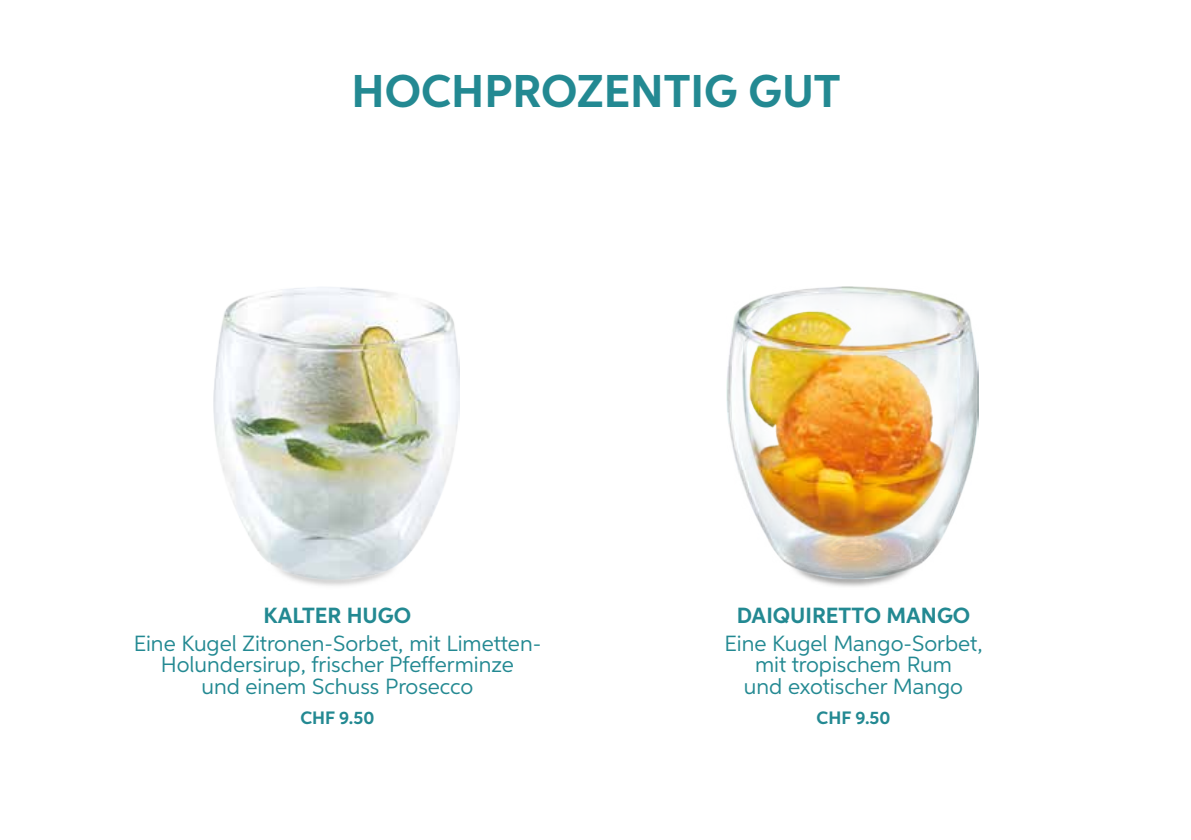
<style>
.page{position:relative;width:1191px;height:840px;background:#fff}
.page>*{position:absolute;margin:0;border:0;box-sizing:border-box;transform-origin:0 0}
.t1{font:700 46px "Aspira";color:#238992}
.t2{font:22px/21.6px "Aspira";color:#238992;text-align:center}
.t3{font:700 22px "Aspira";color:#238992}
.t4{font:700 18px "Aspira";color:#238992}
</style>
<div class="page">
<img style="left:213px;top:287px;width:246px;height:292px">
<img style="left:726px;top:286px;width:252px;height:292px">
<h1 class="t1" style="left:351px;top:63px;width:490px">HOCHPROZENTIG GUT</h1>
<p class="t3" style="left:264px;top:601px;width:149px">KALTER HUGO</p>
<p class="t2" style="left:134px;top:631px;width:409px">Eine Kugel Zitronen-Sorbet, mit Limetten-<br>Holundersirup, frischer Pfefferminze<br>und einem Schuss Prosecco</p>
<p class="t4" style="left:300px;top:706px;width:75px">CHF 9.50</p>
<p class="t3" style="left:736px;top:601px;width:235px">DAIQUIRETTO MANGO</p>
<p class="t2" style="left:724px;top:631px;width:260px">Eine Kugel Mango-Sorbet, mit tropischem Rum<br>und exotischer Mango</p>
<p class="t4" style="left:816px;top:706px;width:75px">CHF 9.50</p>
</div>
